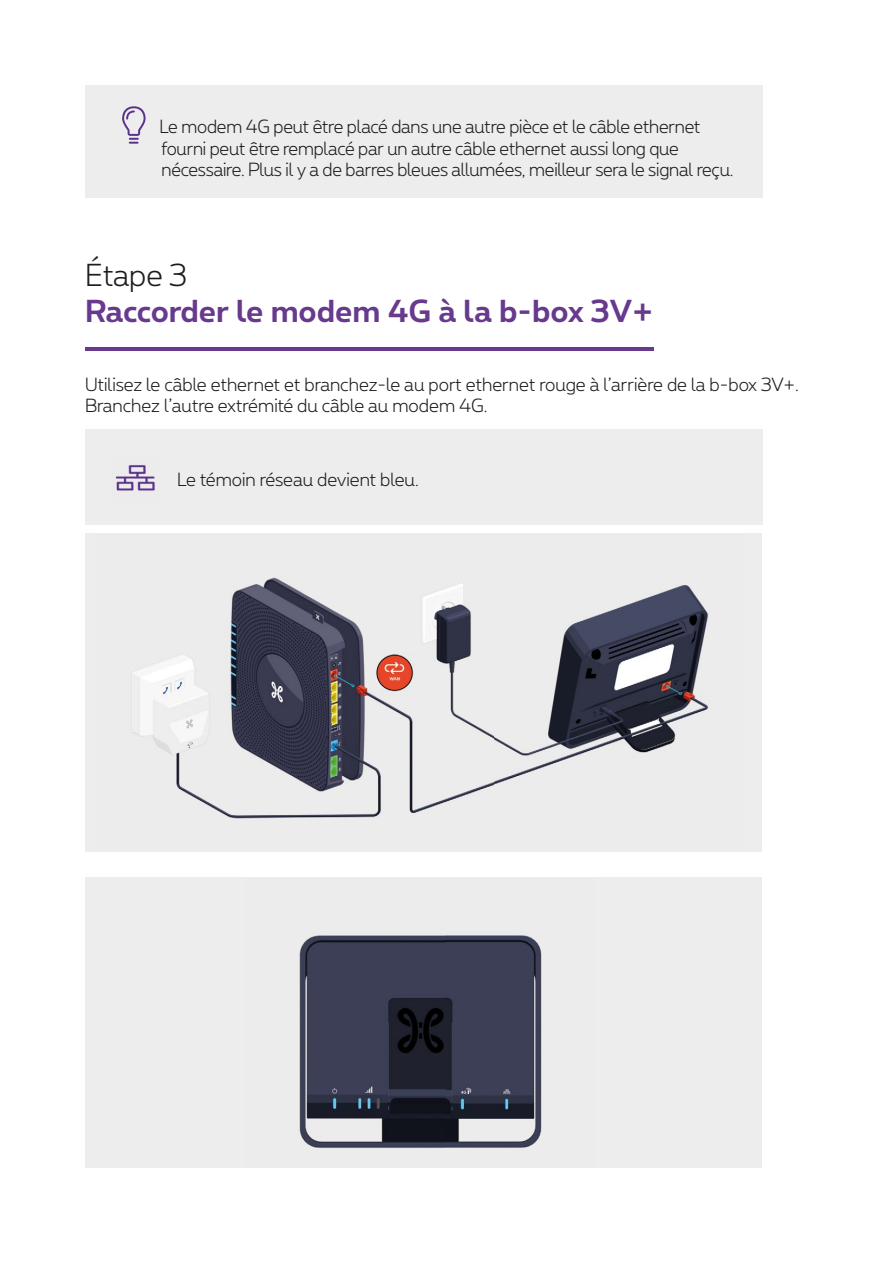
<style>
.page{position:relative;width:893px;height:1263px;background:#fff}
.page>*{position:absolute;margin:0;border:0;box-sizing:border-box;transform-origin:0 0}
.t1{font:700 30px "Proximus";color:#673a8e}
.t2{font:300 30px "Proximus";color:#1d1d1b}
.t3{font:300 18px/21.6px "Proximus";letter-spacing:-.01em;color:#1d1d1b}
</style>
<div class="page">
<hr style="left:85px;top:348px;width:568px;height:3px;background:#673a8e">
<div style="left:85px;top:85px;width:677px;height:112px;background:#ededed"></div>
<svg style="left:122px;top:106px;width:24px;height:38px"></svg>
<div style="left:85px;top:429px;width:677px;height:96px;background:#ededed"></div>
<img style="left:115px;top:465px;width:40px;height:26px">
<div style="left:85px;top:534px;width:676px;height:318px;background:#ededed"></div>
<img style="left:132px;top:577px;width:577px;height:242px">
<div style="left:85px;top:877px;width:676px;height:291px;background:#ededed"></div>
<img style="left:299px;top:935px;width:243px;height:213px">
<p class="t3" style="left:160px;top:115px;width:575px">Le modem 4G peut être placé dans une autre pièce et le câble ethernet fourni peut être remplacé par un autre câble ethernet aussi long que nécessaire. Plus il y a de barres bleues allumées, meilleur sera le signal reçu.</p>
<h1 class="t2" style="left:85px;top:255px;width:103px">Étape 3</h1>
<h1 class="t1" style="left:85px;top:289px;width:570px">Raccorder le modem 4G à la b-box 3V+</h1>
<p class="t3" style="left:85px;top:373px;width:715px">Utilisez le câble ethernet et branchez-le au port ethernet rouge à l’arrière de la b-box 3V+.<br>Branchez l’autre extrémité du câble au modem 4G.</p>
<p class="t3" style="left:177px;top:468px;width:243px">Le témoin réseau devient bleu.</p>
</div>
